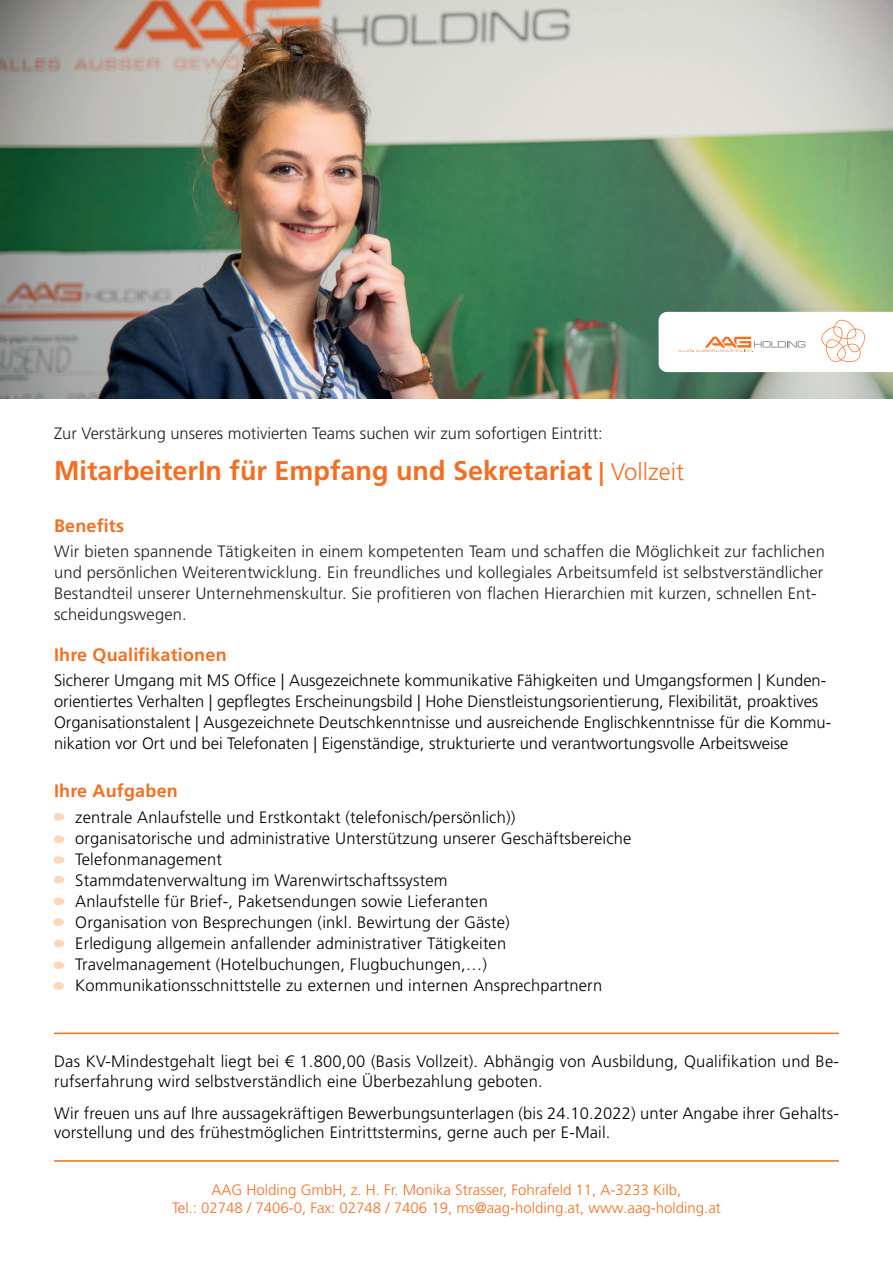
<style>
.page{position:relative;width:893px;height:1263px;background:#fff}
.page>*{position:absolute;margin:0;border:0;box-sizing:border-box;transform-origin:0 0}
.t1{font:700 27px "Frutiger LT Pro";color:#f36e21}
.t2{font:700 18px "Frutiger LT Pro";letter-spacing:.01em;color:#f36f22}
.t3{font:300 16.5px/21px "Frutiger LT Pro";letter-spacing:.01em;color:#000}
.t4{font:300 16.5px/21px "Frutiger LT Pro";letter-spacing:.01em;color:#231f20}
.t5{font:300 15px/18px "Frutiger LT Pro";color:#f36f22;text-align:center}
.s1{font-size:24px}
.s2{font-weight:300;font-size:24px}
</style>
<div class="page">
<img style="left:0;top:0;width:893px;height:399px">
<div style="left:54px;top:813px;width:11px;height:8px;background:#fdd6bb;border-radius:4px"></div>
<hr style="left:54px;top:1032px;width:785px;height:2px;background:#f36e21">
<hr style="left:54px;top:1160px;width:785px;height:2px;background:#f36e21">
<div style="left:54px;top:856px;width:11px;height:8px;background:#fdd6bb;border-radius:4px"></div>
<div style="left:54px;top:835px;width:11px;height:8px;background:#fdd6bb;border-radius:4px"></div>
<div style="left:54px;top:876px;width:11px;height:7px;background:#fdd6bb;border-radius:4px"></div>
<div style="left:54px;top:897px;width:11px;height:8px;background:#fdd6bb;border-radius:4px"></div>
<div style="left:54px;top:918px;width:10px;height:8px;background:#fdd6bb;border-radius:4px"></div>
<svg style="left:659px;top:312px;width:234px;height:60px"></svg>
<div style="left:54px;top:940px;width:11px;height:7px;background:#fdd6bb;border-radius:4px"></div>
<div style="left:54px;top:961px;width:11px;height:8px;background:#fdd6bb;border-radius:4px"></div>
<div style="left:54px;top:982px;width:10px;height:8px;background:#fdd6bb;border-radius:4px"></div>
<p class="t4" style="left:54px;top:423px;width:550px">Zur Verstärkung unseres motivierten Teams suchen wir zum sofortigen Eintritt:</p>
<h1 class="t1" style="left:54px;top:455px;width:632px">MitarbeiterIn für Empfang und Sekretariat <span class="s1">|</span> <span class="s2">Vollzeit</span></h1>
<p class="t2" style="left:54px;top:515px;width:72px">Benefits</p>
<p class="t4" style="left:54px;top:541px;width:772px">Wir bieten spannende Tätigkeiten in einem kompetenten Team und schaffen die Möglichkeit zur fachlichen und persönlichen Weiterentwicklung. Ein freundliches und kollegiales Arbeitsumfeld ist selbstverständlicher Bestandteil unserer Unternehmenskultur. Sie profitieren von flachen Hierarchien mit kurzen, schnellen Ent&shy;scheidungswegen.</p>
<p class="t2" style="left:54px;top:644px;width:174px">Ihre Qualifikationen</p>
<p class="t3" style="left:54px;top:670px;width:779px">Sicherer Umgang mit MS Office | Ausgezeichnete kommunikative Fähigkeiten und Umgangsformen | Kunden&shy;orientiertes Verhalten | gepflegtes Erscheinungsbild | Hohe Dienstleistungsorientierung, Flexibilität, proaktives Organisationstalent | Ausgezeichnete Deutschkenntnisse und ausreichende Englischkenntnisse für die Kommu&shy;nikation vor Ort und bei Telefonaten | Eigenständige, strukturierte und verantwortungsvolle Arbeitsweise</p>
<p class="t2" style="left:54px;top:780px;width:125px">Ihre Aufgaben</p>
<p class="t3" style="left:75px;top:807px;width:558px">zentrale Anlaufstelle und Erstkontakt (telefonisch/persönlich)) organisatorische und administrative Unterstützung unserer Geschäftsbereiche Telefonmanagement<br>Stammdatenverwaltung im Warenwirtschaftssystem<br>Anlaufstelle für Brief-, Paketsendungen sowie Lieferanten<br>Organisation von Besprechungen (inkl. Bewirtung der Gäste)<br>Erledigung allgemein anfallender administrativer Tätigkeiten Travelmanagement (Hotelbuchungen, Flugbuchungen,…)<br>Kommunikationsschnittstelle zu externen und internen Ansprechpartnern</p>
<p class="t3" style="left:54px;top:1052px;width:786px;line-height:19.5px">Das KV-Mindestgehalt liegt bei € 1.800,00 (Basis Vollzeit). Abhängig von Ausbildung, Qualifikation und Be&shy;rufserfahrung wird selbstverständlich eine Überbezahlung geboten.</p>
<p class="t3" style="left:54px;top:1103px;width:786px;line-height:19.5px">Wir freuen uns auf Ihre aussagekräftigen Bewerbungsunterlagen (bis 24.10.2022) unter Angabe ihrer Gehalts&shy;vorstellung und des frühestmöglichen Eintrittstermins, gerne auch per E-Mail.</p>
<p class="t5" style="left:172px;top:1180px;width:550px">AAG Holding GmbH, z. H. Fr. Monika Strasser, Fohrafeld 11, A-3233 Kilb,<br>Tel.: 02748 / 7406-0, Fax: 02748 / 7406 19, ms@aag-holding.at, www.aag-holding.at</p>
</div>
